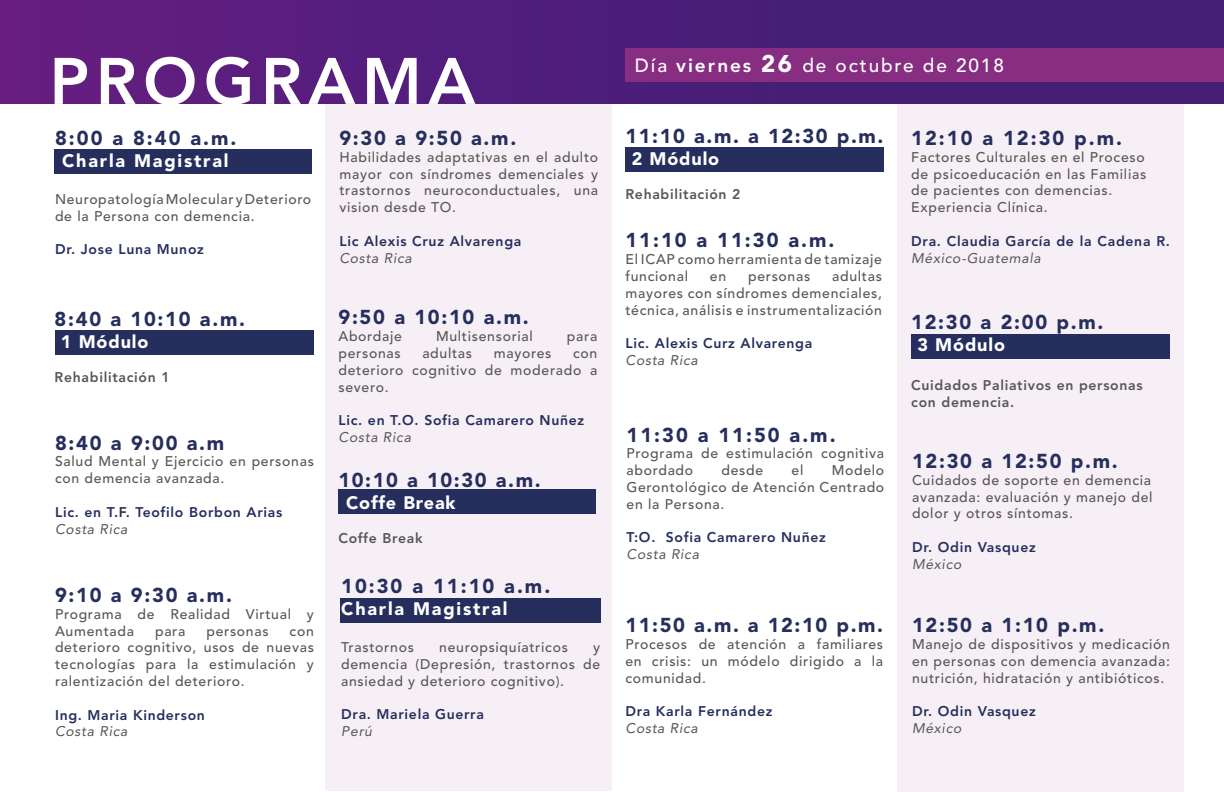
<style>
.page{position:relative;width:1224px;height:792px;background:#fff}
.page>*{position:absolute;margin:0;border:0;box-sizing:border-box;transform-origin:0 0}
.t1{font:800 65px "Avenir LT Std";letter-spacing:.1em;color:#fff}
.t2{font:900 20px "Avenir LT Std";letter-spacing:.085em;color:#262e5e}
.t3{font:500 19px "Avenir LT Std";letter-spacing:.1em;color:#fff}
.t4{font:900 18px "Avenir LT Std";letter-spacing:.1em;color:#fff}
.t5{font:900 18px "Avenir LT Std";letter-spacing:.05em;color:#fff}
.t6{font:500 14px/16.8px "Avenir LT Std";letter-spacing:.05em;color:#575756;text-align:justify}
.t7{font:800 14px "Avenir LT Std";letter-spacing:.05em;color:#262e5e}
.t8{font:italic 14px "Avenir LT Std";letter-spacing:.05em;color:#575756}
.t9{font:800 14px/16.8px "Avenir LT Std";letter-spacing:.05em;color:#575756}
.s1{font-weight:800}
.s2{font-weight:900;font-size:24px}
</style>
<div class="page">
<div style="left:897px;top:103px;width:287px;height:689px;background:#f6f0f6"></div>
<div style="left:326px;top:101px;width:286px;height:690px;background:#f6f0f6"></div>
<div style="left:55px;top:330px;width:258px;height:25px;background:#262e5e"></div>
<div style="left:911px;top:334px;width:259px;height:25px;background:#262e5e"></div>
<div style="left:625px;top:148px;width:259px;height:24px;background:#262e5e"></div>
<div style="left:0;top:0;width:1224px;height:103px;background:linear-gradient(to right,#621e81,#3e1f72)"></div>
<div style="left:626px;top:48px;width:598px;height:33px;background:#872e82"></div>
<div style="left:54px;top:149px;width:257px;height:25px;background:#262e5e"></div>
<div style="left:338px;top:489px;width:258px;height:25px;background:#262e5e"></div>
<div style="left:340px;top:598px;width:260px;height:24px;background:#262e5e"></div>
<h1 class="t1" style="left:50px;top:43px;width:427px">PROGRAMA</h1>
<h3 class="t3" style="left:635px;top:55px;width:371px">Día <span class="s1">viernes</span> <span class="s2">26</span> de octubre de 2018</h3>
<h2 class="t2" style="left:55px;top:126px;width:183px">8:00 a 8:40 a.m.</h2>
<p class="t4" style="left:62px;top:150px;width:168px">Charla Magistral</p>
<p class="t6" style="left:55px;top:191px;width:258px">Neuropatología Molecular y Deterioro de la Persona con demencia.</p>
<p class="t7" style="left:55px;top:241px;width:150px">Dr. Jose Luna Munoz</p>
<h2 class="t2" style="left:625px;top:124px;width:260px">11:10 a.m. a 12:30 p.m.</h2>
<p class="t4" style="left:632px;top:148px;width:89px">2 Módulo</p>
<p class="t9" style="left:625px;top:186px;width:117px">Rehabilitación 2</p>
<h2 class="t2" style="left:625px;top:228px;width:211px">11:10 a 11:30 a.m.</h2>
<p class="t6" style="left:625px;top:251px;width:258px">El ICAP como herramienta de tamizaje funcional</p>
<h2 class="t2" style="left:339px;top:126px;width:178px">9:30 a 9:50 a.m.</h2>
<p class="t6" style="left:339px;top:149px;width:260px">Habilidades adaptativas en el adulto mayor con síndromes demenciales y trastornos neuroconductuales, una vision desde TO.</p>
<p class="t7" style="left:339px;top:233px;width:184px">Lic Alexis Cruz Alvarenga</p>
<p class="t8" style="left:339px;top:250px;width:74px">Costa Rica</p>
<h2 class="t2" style="left:911px;top:126px;width:212px">12:10 a 12:30 p.m.</h2>
<p class="t6" style="left:911px;top:149px;width:237px;text-align:left">Factores Culturales en el Proceso de psicoeducación en las Familias de pacientes con demencias.<br>Experiencia Clínica.</p>
<p class="t7" style="left:911px;top:233px;width:260px">Dra. Claudia García de la Cadena R.</p>
<p class="t8" style="left:911px;top:250px;width:131px">México-Guatemala</p>
<p class="t6" style="left:625px;top:268px;width:258px;text-indent:207px">adultas mayores con síndromes demenciales, técnica, análisis e instrumentalización</p>
<p class="t7" style="left:625px;top:335px;width:188px">Lic. Alexis Curz Alvarenga</p>
<p class="t8" style="left:625px;top:352px;width:74px">Costa Rica</p>
<p class="t6" style="left:710px;top:268px;width:18px">en</p>
<p class="t6" style="left:748px;top:268px;width:64px">personas</p>
<h2 class="t2" style="left:339px;top:305px;width:192px">9:50 a 10:10 a.m.</h2>
<p class="t6" style="left:339px;top:328px;width:65px">Abordaje</p>
<p class="t6" style="left:436px;top:328px;width:98px">Multisensorial</p>
<p class="t6" style="left:567px;top:328px;width:32px">para</p>
<p class="t6" style="left:339px;top:345px;width:64px">personas</p>
<p class="t6" style="left:422px;top:345px;width:51px">adultas</p>
<p class="t6" style="left:494px;top:345px;width:59px">mayores</p>
<h2 class="t2" style="left:55px;top:307px;width:192px">8:40 a 10:10 a.m.</h2>
<p class="t4" style="left:61px;top:331px;width:89px">1 Módulo</p>
<p class="t9" style="left:55px;top:369px;width:117px">Rehabilitación 1</p>
<h2 class="t2" style="left:911px;top:310px;width:194px">12:30 a 2:00 p.m.</h2>
<p class="t4" style="left:917px;top:334px;width:89px">3 Módulo</p>
<p class="t9" style="left:911px;top:377px;width:233px">Cuidados Paliativos en personas con demencia.</p>
<p class="t6" style="left:339px;top:345px;width:260px;text-indent:235px">con deterioro cognitivo de moderado a severo.</p>
<p class="t7" style="left:339px;top:412px;width:247px">Lic. en T.O. Sofia Camarero Nuñez</p>
<p class="t8" style="left:339px;top:429px;width:74px">Costa Rica</p>
<h2 class="t2" style="left:338px;top:468px;width:204px">10:10 a 10:30 a.m.</h2>
<p class="t5" style="left:346px;top:492px;width:111px">Coffe Break</p>
<p class="t9" style="left:338px;top:529px;width:86px">Coffe Break</p>
<h2 class="t2" style="left:341px;top:574px;width:211px">10:30 a 11:10 a.m.</h2>
<p class="t4" style="left:341px;top:598px;width:168px">Charla Magistral</p>
<p class="t6" style="left:341px;top:639px;width:74px">Trastornos</p>
<p class="t6" style="left:439px;top:639px;width:130px">neuropsiquíatricos</p>
<h2 class="t2" style="left:627px;top:422px;width:211px">11:30 a 11:50 a.m.</h2>
<p class="t6" style="left:627px;top:445px;width:259px">Programa de estimulación cognitiva abordado</p>
<h2 class="t2" style="left:55px;top:430px;width:171px">8:40 a 9:00 a.m</h2>
<p class="t6" style="left:55px;top:453px;width:260px">Salud Mental y Ejercicio en personas con demencia avanzada.</p>
<p class="t7" style="left:55px;top:504px;width:229px">Lic. en T.F. Teofilo Borbon Arias</p>
<p class="t8" style="left:55px;top:521px;width:74px">Costa Rica</p>
<h2 class="t2" style="left:912px;top:449px;width:207px">12:30 a 12:50 p.m.</h2>
<p class="t6" style="left:912px;top:472px;width:242px">Cuidados de soporte en demencia avanzada: evaluación y manejo del dolor y otros síntomas.</p>
<p class="t7" style="left:912px;top:539px;width:125px">Dr. Odin Vasquez</p>
<p class="t8" style="left:912px;top:556px;width:51px">México</p>
<p class="t6" style="left:627px;top:462px;width:259px;text-indent:205px">Modelo Gerontológico de Atención Centrado en la Persona.</p>
<p class="t7" style="left:627px;top:529px;width:201px">T:O. Sofia Camarero Nuñez</p>
<p class="t8" style="left:627px;top:546px;width:74px">Costa Rica</p>
<p class="t6" style="left:722px;top:462px;width:43px">desde</p>
<p class="t6" style="left:792px;top:462px;width:13px">el</p>
<h2 class="t2" style="left:55px;top:583px;width:178px">9:10 a 9:30 a.m.</h2>
<p class="t6" style="left:55px;top:606px;width:260px">Programa de Realidad Virtual y<br>Aumentada</p>
<h2 class="t2" style="left:912px;top:613px;width:194px">12:50 a 1:10 p.m.</h2>
<p class="t6" style="left:912px;top:636px;width:259px">Manejo de dispositivos y medicación en personas con demencia avanzada: nutrición, hidratación y antibióticos.</p>
<p class="t7" style="left:912px;top:703px;width:125px">Dr. Odin Vasquez</p>
<p class="t8" style="left:912px;top:720px;width:51px">México</p>
<h2 class="t2" style="left:625px;top:613px;width:259px">11:50 a.m. a 12:10 p.m.</h2>
<p class="t6" style="left:625px;top:636px;width:259px">Procesos de atención a familiares en crisis: un módelo dirigido a la comunidad.</p>
<p class="t7" style="left:625px;top:703px;width:149px">Dra Karla Fernández</p>
<p class="t8" style="left:625px;top:720px;width:74px">Costa Rica</p>
<p class="t6" style="left:55px;top:623px;width:260px;text-indent:235px">con deterioro cognitivo, usos de nuevas tecnologías para la estimulación y ralentización del deterioro.</p>
<p class="t7" style="left:55px;top:706px;width:151px">Ing. Maria Kinderson</p>
<p class="t8" style="left:55px;top:723px;width:74px">Costa Rica</p>
<p class="t6" style="left:155px;top:623px;width:32px">para</p>
<p class="t6" style="left:206px;top:623px;width:64px">personas</p>
<p class="t6" style="left:341px;top:639px;width:261px;text-indent:252px">y demencia (Depresión, trastornos de ansiedad y deterioro cognitivo).</p>
<p class="t7" style="left:341px;top:706px;width:144px">Dra. Mariela Guerra</p>
<p class="t8" style="left:341px;top:723px;width:32px">Perú</p>
</div>
